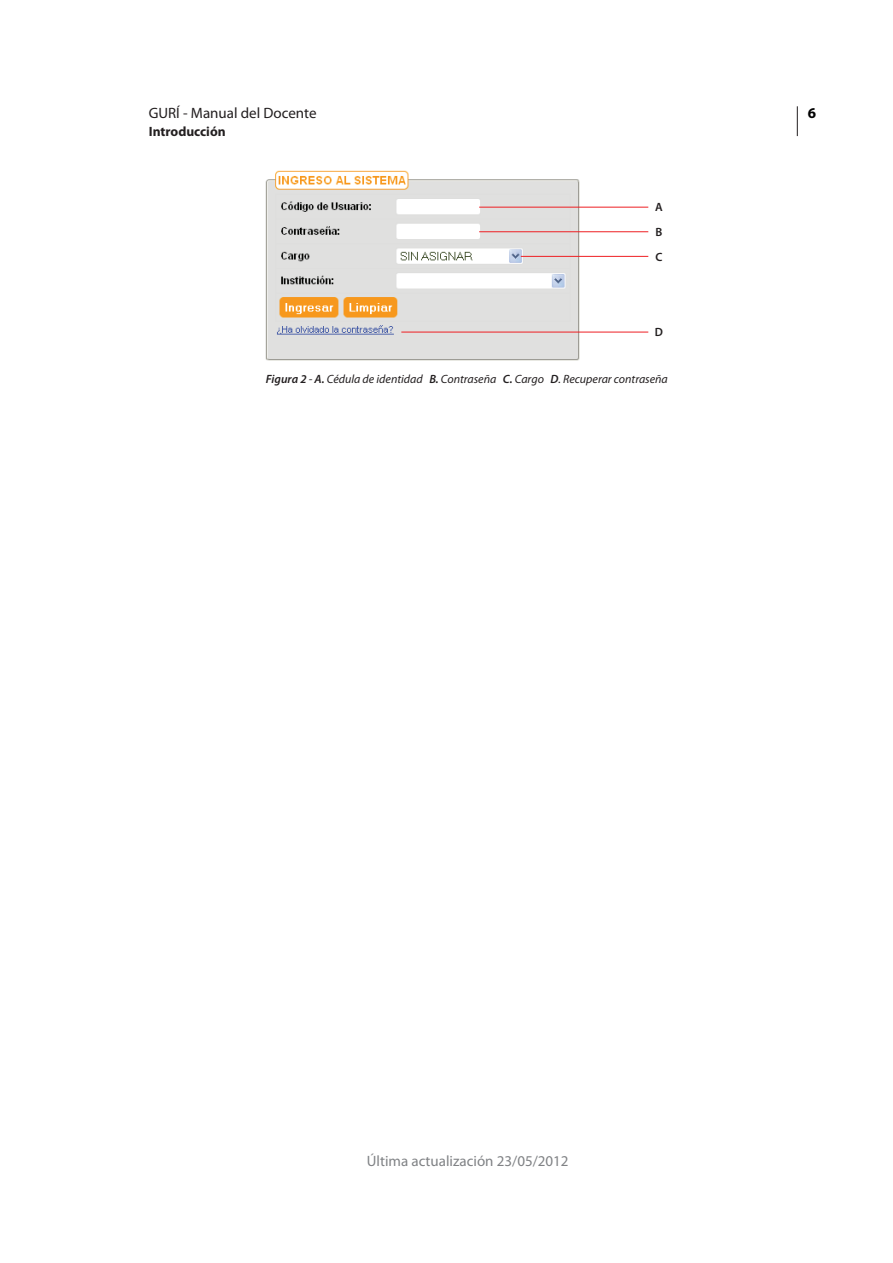
<style>
.page{position:relative;width:893px;height:1263px;background:#fff}
.page>*{position:absolute;margin:0;border:0;box-sizing:border-box;transform-origin:0 0}
.t1{font:15px "Myriad Pro";color:#808285}
.t2{font:15px "Myriad Pro";color:#231f20}
.t3{font:700 15px "Myriad Pro";color:#000}
.t4{font:700 13.5px "Myriad Pro";color:#231f20}
.t5{font:italic 12px "Myriad Pro";color:#231f20}
.t6{font:600 12px "Myriad Pro";color:#231f20}
.s1{font-weight:600}
</style>
<div class="page">
<hr style="left:797px;top:106px;width:1px;height:30px;background:#231f20">
<img style="left:266px;top:170px;width:313px;height:190px">
<hr style="left:479px;top:207px;width:169px;height:1px;background:#ee1f23">
<hr style="left:479px;top:231px;width:169px;height:1px;background:#ee1f23">
<hr style="left:521px;top:256px;width:127px;height:1px;background:#ee1f23">
<hr style="left:401px;top:332px;width:247px;height:1px;background:#ee1f23">
<p class="t2" style="left:149px;top:103px;width:169px">GURÍ - Manual del Docente</p>
<p class="t3" style="left:808px;top:103px;width:10px">6</p>
<p class="t4" style="left:149px;top:122px;width:78px">Introducción</p>
<p class="t6" style="left:655px;top:200px;width:9px">A</p>
<p class="t6" style="left:655px;top:225px;width:8px">B</p>
<p class="t6" style="left:655px;top:249px;width:9px">C</p>
<p class="t6" style="left:655px;top:324px;width:10px">D</p>
<p class="t5" style="left:266px;top:372px;width:403px"><span class="s1">Figura 2</span> - <span class="s1">A.</span> Cédula de identidad <span class="s1">B.</span> Contraseña <span class="s1">C.</span> Cargo <span class="s1">D</span>. Recuperar contraseña</p>
<p class="t1" style="left:367px;top:1151px;width:203px">Última actualización 23/05/2012</p>
</div>
